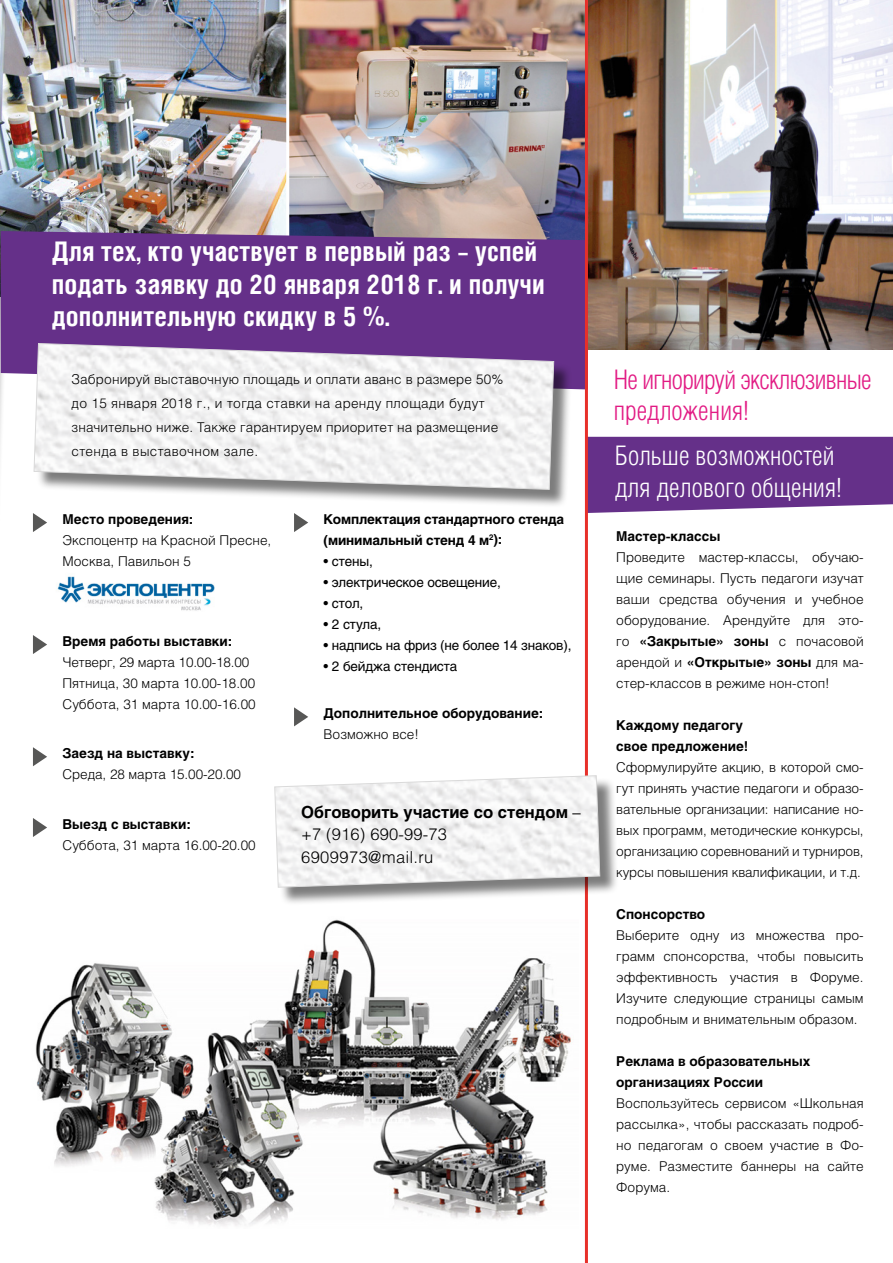
<style>
.page{position:relative;width:893px;height:1263px;background:#fff}
.page>*{position:absolute;margin:0;border:0;box-sizing:border-box;transform-origin:0 0}
.t1{font:700 27px/32.4px "Helios Cond";letter-spacing:.005em;color:#fff}
.t2{font:300 27px/32.4px "Helios Cond";letter-spacing:.005em;color:#fff}
.t3{font:300 27px/31.5px "Helios Cond";letter-spacing:-.025em;color:#e21b84}
.t4{font:300 16.5px/22.5px "Helios";letter-spacing:.025em;color:#000}
.t5{font:300 13.5px/21px "Helios";color:#000;text-align:justify}
.t6{font:700 13.5px/21px "Helios";color:#000}
.t7{font:13.5px "Helios";letter-spacing:-.01em;color:#000}
.s1{font-weight:700}
</style>
<div class="page">
<img style="left:35px;top:919px;width:536px;height:307px">
<svg style="left:0;top:155px;width:1px;height:62px"></svg>
<img style="left:1px;top:0;width:285px;height:231px">
<svg style="left:33px;top:513px;width:14px;height:19px"></svg>
<svg style="left:33px;top:635px;width:14px;height:19px"></svg>
<svg style="left:33px;top:747px;width:14px;height:19px"></svg>
<svg style="left:33px;top:818px;width:14px;height:19px"></svg>
<svg style="left:294px;top:513px;width:14px;height:19px"></svg>
<svg style="left:294px;top:707px;width:14px;height:19px"></svg>
<img style="left:588px;top:0;width:305px;height:349px">
<div style="left:588px;top:437px;width:305px;height:76px;background:#653089"></div>
<img style="left:57px;top:576px;width:158px;height:35px">
<img style="left:289px;top:0;width:296px;height:231px">
<div style="left:1px;top:231px;width:584px;height:158px;background:#653089"></div>
<div style="left:36px;top:346px;width:537px;height:162px;background:#000;opacity:.51"></div>
<svg style="left:33px;top:343px;width:521px;height:147px"></svg>
<hr style="left:585px;top:0;width:3px;height:1263px;background:#e7302a">
<div style="left:277px;top:778px;width:341px;height:128px;background:#000;opacity:.51"></div>
<svg style="left:274px;top:775px;width:326px;height:113px"></svg>
<h1 class="t1" style="left:52px;top:235px;width:495px">Для тех, кто участвует в первый раз – успей подать заявку до 20 января 2018 г. и получи дополнительную скидку в 5 %.</h1>
<p class="t5" style="left:72px;top:366px;width:433px;line-height:24px;text-align:left">Забронируй выставочную площадь и оплати аванс в размере 50% до 15 января 2018 г., и тогда ставки на аренду площади будут значительно ниже. Также гарантируем приоритет на размещение стенда в выставочном зале.</p>
<h1 class="t3" style="left:614px;top:363px;width:259px">Не игнорируй эксклюзивные предложения!</h1>
<h1 class="t2" style="left:615px;top:439px;width:229px">Больше возможностей для делового общения!</h1>
<p class="t6" style="left:63px;top:508px;width:132px">Место проведения:</p>
<p class="t5" style="left:63px;top:529px;width:210px">Экспоцентр на Красной Пресне,<br>Москва, Павильон 5</p>
<p class="t6" style="left:616px;top:525px;width:106px">Мастер-классы</p>
<p class="t6" style="left:324px;top:508px;width:242px">Комплектация стандартного стенда (минимальный стенд 4 м<sup>2</sup>):</p>
<p class="t7" style="left:324px;top:553px;width:51px">• стены,</p>
<p class="t7" style="left:324px;top:574px;width:179px">• электрическое освещение,</p>
<p class="t7" style="left:324px;top:595px;width:41px">• стол,</p>
<p class="t7" style="left:324px;top:616px;width:59px">• 2 стула,</p>
<p class="t7" style="left:324px;top:637px;width:249px">• надпись на фриз (не более 14 знаков),</p>
<p class="t7" style="left:324px;top:658px;width:135px">• 2 бейджа стендиста</p>
<p class="t6" style="left:324px;top:702px;width:221px">Дополнительное оборудование:</p>
<p class="t5" style="left:324px;top:723px;width:97px">Возможно все!</p>
<p class="t5" style="left:616px;top:546px;width:249px">Проведите мастер-классы, обучаю&shy;щие семинары. Пусть педагоги изучат ваши средства обучения и учебное оборудование. Арендуйте для это&shy;го <span class="s1">«Закрытые» зоны</span> с почасовой арендой и <span class="s1">«Открытые» зоны</span> для ма&shy;стер-классов в режиме нон-стоп!</p>
<p class="t6" style="left:616px;top:714px;width:134px">Каждому педагогу свое предложение!</p>
<p class="t5" style="left:616px;top:756px;width:249px">Сформулируйте акцию, в которой смо&shy;гут принять участие педагоги и образо&shy;вательные организации: написание но&shy;вых программ, методические конкурсы, организацию соревнований и турниров, курсы повышения квалификации, и т.д.</p>
<p class="t6" style="left:616px;top:903px;width:91px">Спонсорство</p>
<p class="t5" style="left:616px;top:924px;width:249px">Выберите одну из множества про&shy;грамм спонсорства, чтобы повысить эффективность участия в Форуме.<br>Изучите следующие страницы самым подробным и внимательным образом.</p>
<p class="t6" style="left:616px;top:1050px;width:196px">Реклама в образовательных организациях России</p>
<p class="t5" style="left:616px;top:1092px;width:249px">Воспользуйтесь сервисом «Школьная рассылка», чтобы рассказать подроб&shy;но педагогам о своем участие в Фо&shy;руме. Разместите баннеры на сайте Форума.</p>
<p class="t6" style="left:63px;top:630px;width:171px">Время работы выставки:</p>
<p class="t5" style="left:63px;top:651px;width:195px;text-align:left">Четверг, 29 марта 10.00-18.00<br>Пятница, 30 марта 10.00-18.00<br>Суббота, 31 марта 10.00-16.00</p>
<p class="t6" style="left:63px;top:742px;width:134px">Заезд на выставку:</p>
<p class="t5" style="left:63px;top:763px;width:180px">Среда, 28 марта 15.00-20.00</p>
<p class="t6" style="left:63px;top:813px;width:130px">Выезд с выставки:</p>
<p class="t5" style="left:63px;top:834px;width:195px">Суббота, 31 марта 16.00-20.00</p>
<p class="t4" style="left:301px;top:800px;width:281px"><span class="s1">Обговорить участие со стендом</span> – +7 (916) 690-99-73<br>6909973@mail.ru</p>
</div>
